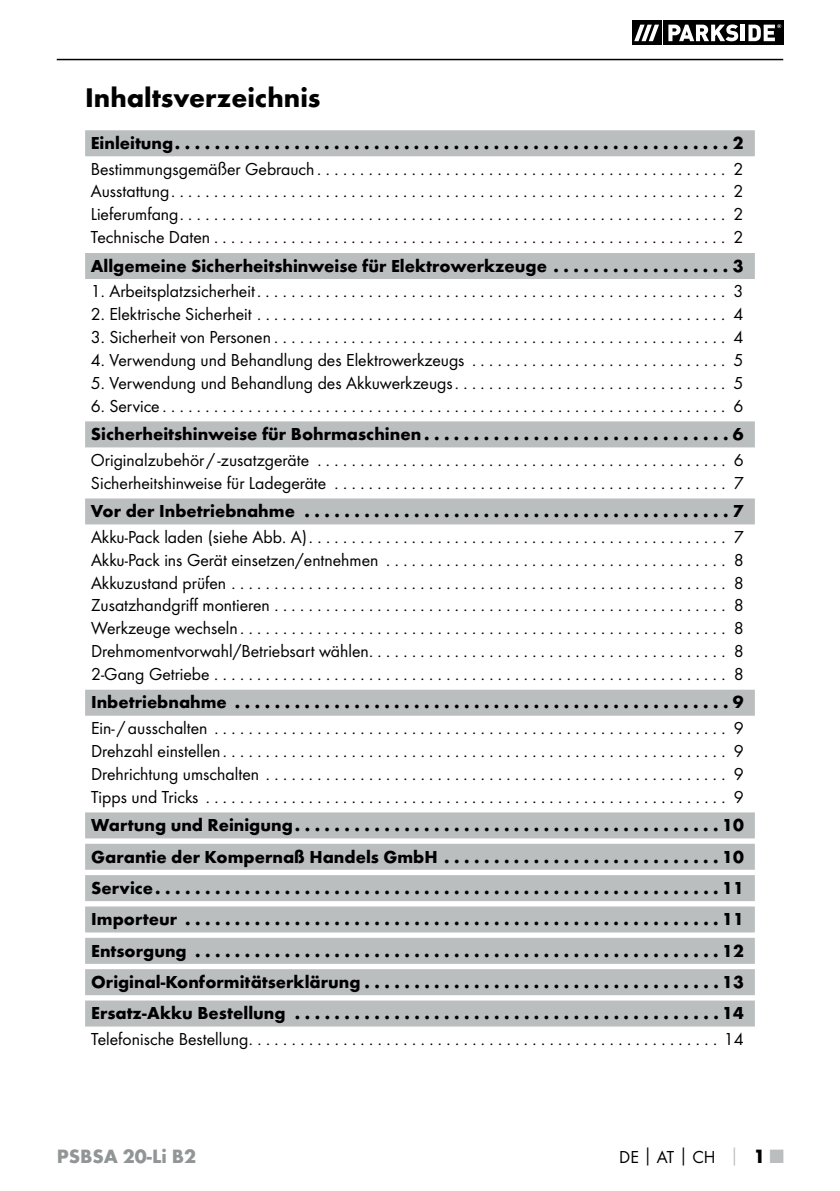
<style>
.page{position:relative;width:840px;height:1191px;background:#fff}
.page>*{position:absolute;margin:0;border:0;box-sizing:border-box;transform-origin:0 0}
.t1{font:700 28px "Futura";color:#000001}
.t2{font:700 20px "Futura";color:#919596}
.t3{font:18px/22.8px "Futura Boo";color:#000001;text-align:justify}
.t4{font:700 18px/31.4px "Futura";color:#000001;text-align:justify}
.s1{font-family:"Futura";font-weight:700}
.s2{font-family:"Futura";font-weight:700;color:#babebf}
.s3{font-family:"Futura";font-weight:700;font-size:20px}
.s4{font-family:"Futura";font-weight:700;font-size:20px;color:#babebf}
</style>
<div class="page">
<hr style="left:57px;top:59px;width:725px;height:1px;background:#000001">
<svg style="left:661px;top:20px;width:123px;height:25px"></svg>
<div style="left:631px;top:20px;width:30px;height:25px;background:#000001"></div>
<div style="left:662px;top:20px;width:120px;height:25px;background:#000001"></div>
<svg style="left:634px;top:25px;width:24px;height:16px"></svg>
<svg style="left:668px;top:24px;width:69px;height:17px"></svg>
<hr style="left:740px;top:25px;width:4px;height:16px;background:#fff">
<svg style="left:748px;top:24px;width:32px;height:17px"></svg>
<div style="left:85px;top:130px;width:669px;height:26px;background:#babebf"></div>
<div style="left:85px;top:253px;width:669px;height:26px;background:#babebf"></div>
<div style="left:85px;top:421px;width:669px;height:26px;background:#babebf"></div>
<div style="left:85px;top:498px;width:669px;height:26px;background:#babebf"></div>
<div style="left:85px;top:689px;width:669px;height:26px;background:#babebf"></div>
<div style="left:85px;top:812px;width:669px;height:26px;background:#babebf"></div>
<div style="left:85px;top:843px;width:669px;height:26px;background:#babebf"></div>
<div style="left:85px;top:875px;width:669px;height:26px;background:#babebf"></div>
<div style="left:85px;top:906px;width:669px;height:26px;background:#babebf"></div>
<div style="left:85px;top:937px;width:669px;height:26px;background:#babebf"></div>
<div style="left:85px;top:969px;width:669px;height:26px;background:#babebf"></div>
<div style="left:85px;top:1000px;width:669px;height:26px;background:#babebf"></div>
<h1 class="t1" style="left:85px;top:87px;width:237px">Inhaltsverzeichnis</h1>
<p class="t4" style="left:91px;top:129px;width:653px">Einleitung ........................................................2</p>
<p class="t3" style="left:91px;top:158px;width:653px">Bestimmungsgemäßer Gebrauch ................................................ 2<br>Ausstattung ................................................................. 2<br>Lieferumfang ................................................................ 2<br>Technische Daten ............................................................ 2</p>
<p class="t4" style="left:91px;top:251px;width:653px">Allgemeine Sicherheitshinweise für Elektrowerkzeuge . . . . . . . . . . . . . . . . . . 3</p>
<p class="t3" style="left:91px;top:281px;width:653px">1. Arbeitsplatzsicherheit ....................................................... 3</p>
<p class="t3" style="left:91px;top:304px;width:653px">2. Elektrische Sicherheit ....................................................... 4</p>
<p class="t3" style="left:91px;top:326px;width:653px">3. Sicherheit von Personen ..................................................... 4</p>
<p class="t3" style="left:91px;top:349px;width:653px">4. Verwendung und Behandlung des Elektrowerkzeugs . . . . . . . . . . . . . . . . . . . . . . . . . . . . . . 5</p>
<p class="t3" style="left:91px;top:372px;width:653px">5. Verwendung und Behandlung des Akkuwerkzeugs . . . . . . . . . . . . . . . . . . . . . . . . . . . . . . . . 5</p>
<p class="t3" style="left:91px;top:395px;width:653px">6. Service .................................................................. 6</p>
<p class="t4" style="left:91px;top:420px;width:653px">Sicherheitshinweise für Bohrmaschinen . . . . . . . . . . . . . . . . . . . . . . . . . . . . . . . 6</p>
<p class="t3" style="left:91px;top:449px;width:653px">Originalzubehör / -zusatzgeräte ................................................ 6<br>Sicherheitshinweise für Ladegeräte .............................................. 7</p>
<p class="t4" style="left:91px;top:497px;width:653px">Vor der Inbetriebnahme ...........................................7</p>
<p class="t3" style="left:91px;top:526px;width:654px">Akku-Pack laden (siehe Abb. A) ................................................. 7<br>Akku-Pack ins Gerät einsetzen/entnehmen ........................................ 8<br>Akkuzustand prüfen .......................................................... 8<br>Zusatzhandgriff montieren ..................................................... 8<br>Werkzeuge wechseln ......................................................... 8<br>Drehmomentvorwahl/Betriebsart wählen .......................................... 8<br>2-Gang Getriebe ............................................................ 8</p>
<p class="t4" style="left:91px;top:688px;width:653px">Inbetriebnahme ..................................................9</p>
<p class="t3" style="left:91px;top:717px;width:654px">Ein- / ausschalten ............................................................ 9<br>Drehzahl einstellen ........................................................... 9<br>Drehrichtung umschalten ...................................................... 9<br>Tipps und Tricks ............................................................. 9</p>
<p class="t4" style="left:91px;top:811px;width:654px">Wartung und Reinigung ...........................................10<br>Garantie der Kompernaß Handels GmbH ............................10<br>Service .........................................................11<br>Importeur ......................................................11<br>Entsorgung .....................................................12<br>Original-Konformitätserklärung ....................................13<br>Ersatz-Akku Bestellung ...........................................14</p>
<p class="t3" style="left:91px;top:1028px;width:653px">Telefonische Bestellung ....................................................... 14</p>
<p class="t2" style="left:57px;top:1148px;width:141px">PSBSA 20-Li B2</p>
<p class="t3" style="left:618px;top:1146px;width:166px">DE<span class="s1">│</span>AT<span class="s1">│</span>CH <span class="s2">│</span> <span class="s3">1</span> <span class="s4">■</span></p>
</div>
